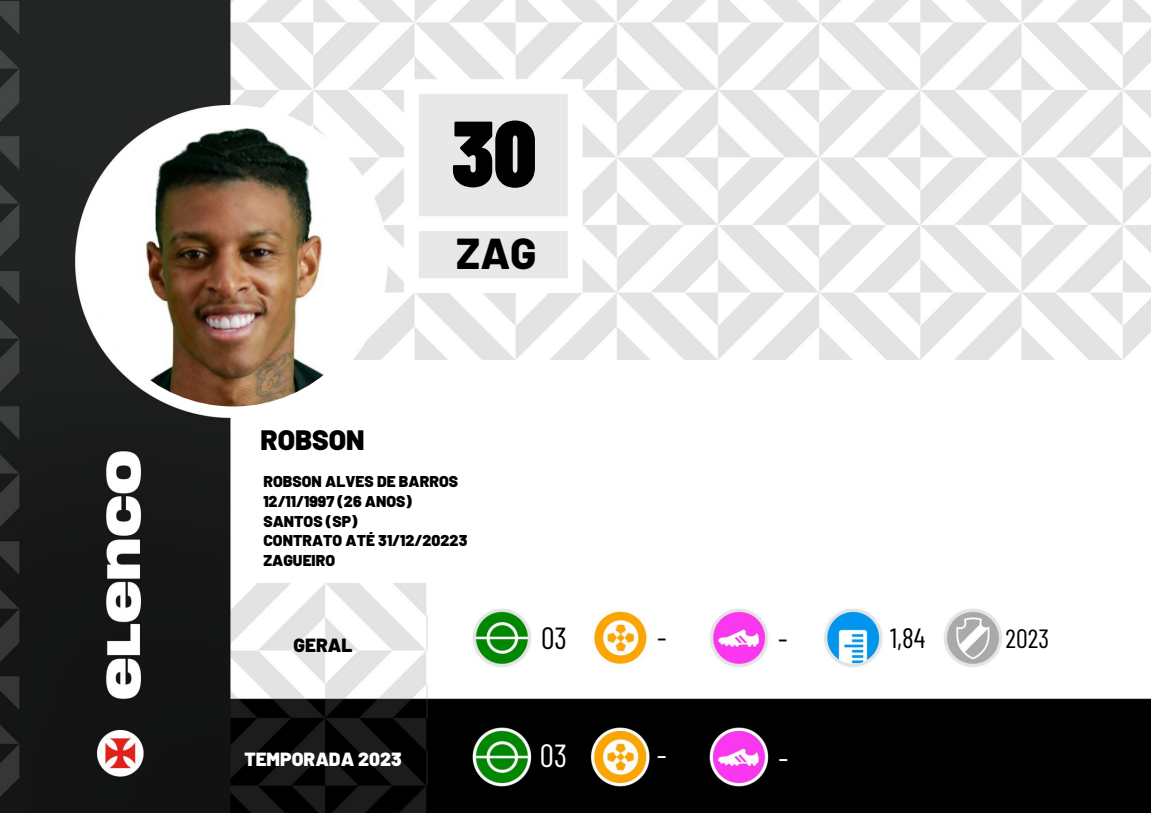
<style>
.page{position:relative;width:1152px;height:813px;background:#fff}
.page>*{position:absolute;margin:0;border:0;box-sizing:border-box;transform-origin:0 0}
.t1{font:900 92.85px "Barlow Condensed";color:#000}
.t2{font:800 43.12px "Barlow";color:#000}
.t3{font:31.8px "Barlow Condensed";color:#fff}
.t4{font:30.38px "Barlow Condensed";color:#000}
.t5{font:900 27.97px "Barlow";color:#000}
.t6{font:27.75px "Barlow Condensed";color:#000}
.t7{font:26.33px "Barlow Condensed";color:#000}
.t8{font:900 19.05px "Barlow";letter-spacing:.005em;color:#fff}
.t9{font:900 19.05px "Barlow";letter-spacing:.005em;color:#000}
.t10{font:900 15.67px/19.6px "Barlow";letter-spacing:.005em;color:#000}
</style>
<div class="page">
<img style="left:0;top:0;width:1151px;height:812px">
<img style="left:89px;top:116px;width:289px;height:290px;border-radius:50%">
<h1 class="t1" style="left:452px;top:94px;width:86px">30</h1>
<h2 class="t2" style="left:456px;top:226px;width:82px">ZAG</h2>
<h3 class="t5" style="left:260px;top:421px;width:106px">ROBSON</h3>
<p class="t10" style="left:263px;top:471px;width:206px">ROBSON ALVES DE BARROS<br>12/11/1997 (26 ANOS)<br>SANTOS (SP)<br>CONTRATO ATÉ 31/12/20223<br>ZAGUEIRO</p>
<p class="t9" style="left:293px;top:632px;width:60px">GERAL</p>
<p class="t8" style="left:244px;top:746px;width:159px">TEMPORADA 2023</p>
<h3 class="t4" style="left:541px;top:618px;width:27px">03</h3>
<h3 class="t4" style="left:657px;top:618px;width:11px">-</h3>
<h3 class="t3" style="left:540px;top:735px;width:29px">03</h3>
<h3 class="t3" style="left:657px;top:735px;width:11px">-</h3>
<h3 class="t4" style="left:778px;top:619px;width:11px">-</h3>
<h3 class="t3" style="left:778px;top:737px;width:11px">-</h3>
<h3 class="t6" style="left:890px;top:619px;width:37px">1,84</h3>
<h3 class="t7" style="left:1006px;top:621px;width:45px">2023</h3>
</div>
